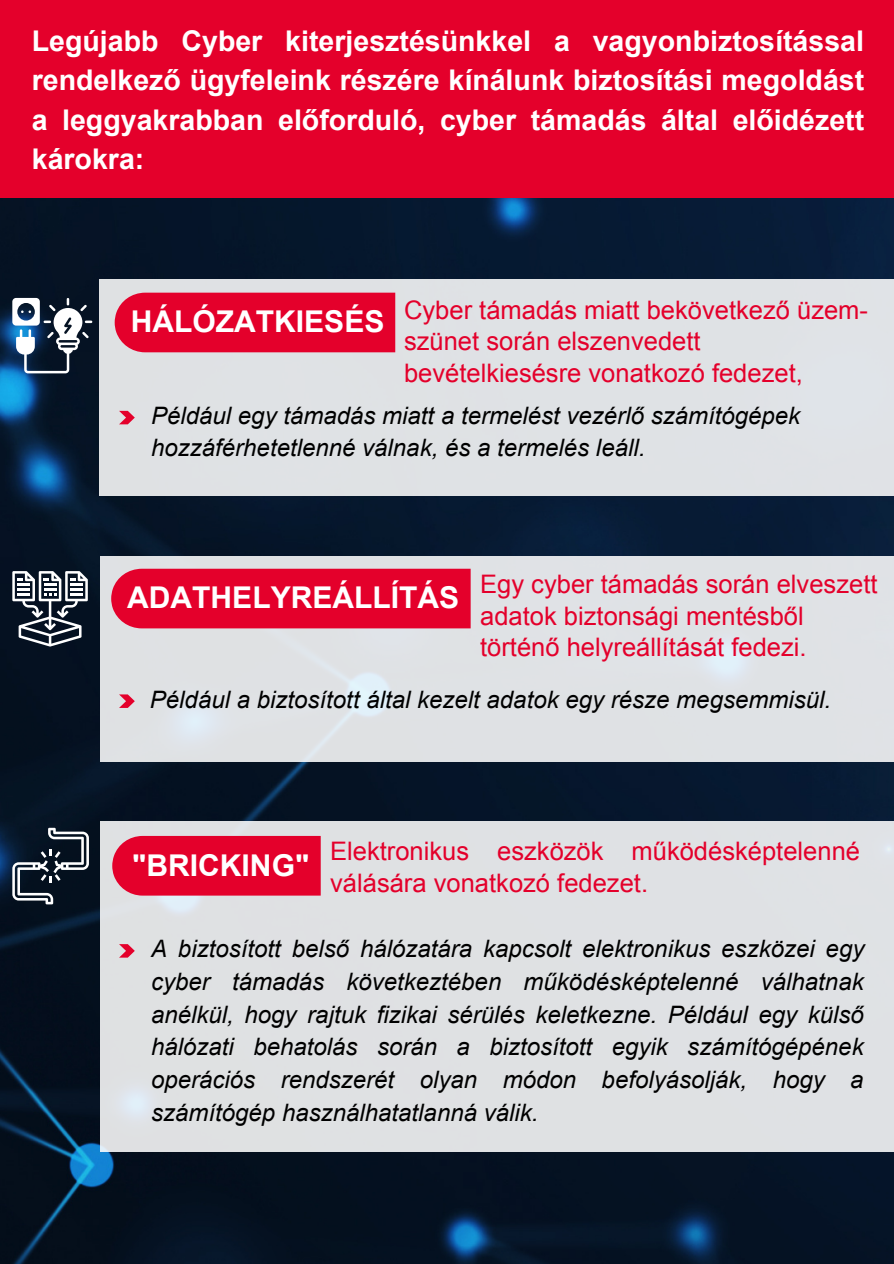
<style>
.page{position:relative;width:894px;height:1264px;background:#fff}
.page>*{position:absolute;margin:0;border:0;box-sizing:border-box;transform-origin:0 0}
.t1{font:700 30px "Arial";color:#fff}
.t2{font:700 28.5px/39.5px "Arial";color:#fff;text-align:justify}
.t3{font:25.5px/31.5px "Arial";color:#e4002b}
.t4{font:italic 24px/32.7px "Arial";color:#000}
</style>
<div class="page">
<img style="left:0;top:198px;width:893px;height:1065px">
<svg style="left:12px;top:298px;width:80px;height:75px"></svg>
<div style="left:99px;top:280px;width:794px;height:216px;background:#dfe2e5"></div>
<div style="left:115px;top:293px;width:280px;height:59px;background:#e4002b"></div>
<svg style="left:119px;top:411px;width:16px;height:13px"></svg>
<div style="left:100px;top:556px;width:793px;height:205px;background:#dfe2e5"></div>
<div style="left:111px;top:568px;width:359px;height:60px;background:#e4002b"></div>
<svg style="left:12px;top:571px;width:76px;height:75px"></svg>
<svg style="left:119px;top:694px;width:16px;height:14px"></svg>
<svg style="left:12px;top:827px;width:77px;height:77px"></svg>
<div style="left:100px;top:821px;width:793px;height:330px;background:#dfe1e3"></div>
<div style="left:112px;top:836px;width:208px;height:59px;background:#e4002b"></div>
<svg style="left:119px;top:944px;width:16px;height:13px"></svg>
<div style="left:0;top:0;width:893px;height:198px;background:#e4002b"></div>
<p class="t2" style="left:32px;top:24px;width:833px">Legújabb Cyber kiterjesztésünkkel a vagyonbiztosítással rendelkező ügyfeleink részére kínálunk biztosítási megoldást a leggyakrabban előforduló, cyber támadás által előidézett károkra:</p>
<p class="t1" style="left:131px;top:305px;width:255px">HÁLÓZATKIESÉS</p>
<p class="t3" style="left:404px;top:294px;width:465px">Cyber támadás miatt bekövetkező üzem-</p>
<p class="t3" style="left:404px;top:325px;width:400px">szünet során elszenvedett bevételkiesésre vonatkozó fedezet,</p>
<p class="t4" style="left:151px;top:399px;width:650px">Például egy támadás miatt a termelést vezérlő számítógépek hozzáférhetetlenné válnak, és a termelés leáll.</p>
<p class="t1" style="left:127px;top:581px;width:333px">ADATHELYREÁLLÍTÁS</p>
<p class="t3" style="left:480px;top:568px;width:398px">Egy cyber támadás során elveszett adatok biztonsági mentésből történő helyreállítását fedezi.</p>
<p class="t4" style="left:150px;top:683px;width:682px">Például a biztosított által kezelt adatok egy része megsemmisül.</p>
<p class="t1" style="left:132px;top:848px;width:178px">"BRICKING"</p>
<p class="t3" style="left:330px;top:835px;width:531px">Elektronikus eszközök működésképtelenné válására vonatkozó fedezet.</p>
<p class="t4" style="left:151px;top:932px;width:714px;text-align:justify">A biztosított belső hálózatára kapcsolt elektronikus eszközei egy cyber támadás következtében működésképtelenné válhatnak anélkül, hogy rajtuk fizikai sérülés keletkezne. Például egy külső hálózati behatolás során a biztosított egyik számítógépének operációs rendszerét olyan módon befolyásolják, hogy a számítógép használhatatlanná válik.</p>
</div>
